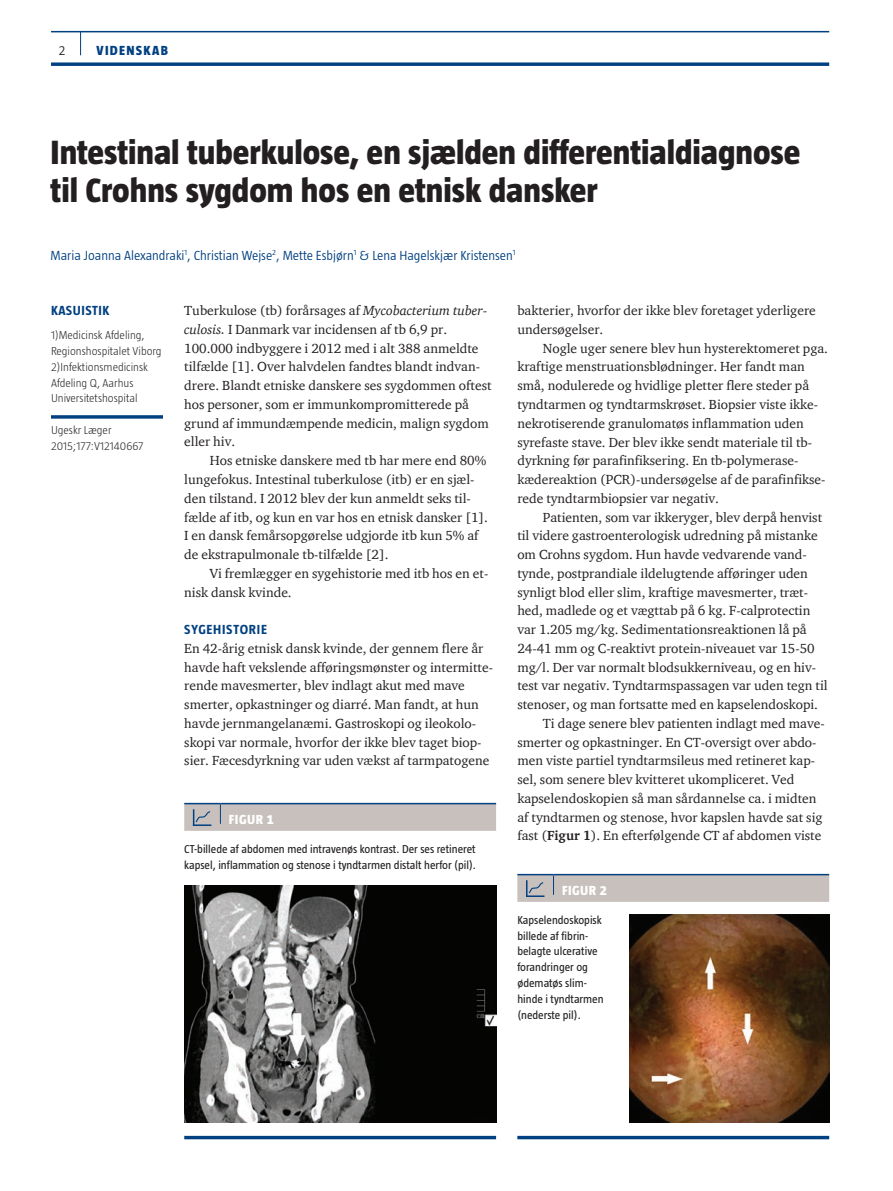
<style>
.page{position:relative;width:893px;height:1191px;background:#fff}
.page>*{position:absolute;margin:0;border:0;box-sizing:border-box;transform-origin:0 0}
.t1{font:800 34.5px/38.2px "Taz";color:#231f20}
.t2{font:13.5px/18.8px "ITC Charter Com";color:#231f20}
.t3{font:300 13.5px "Taz";color:#014081}
.t4{font:700 13.5px "Taz";letter-spacing:.05em;color:#014081}
.t5{font:800 13.5px "Taz";letter-spacing:.035em;color:#fff}
.t6{font:800 13.5px "Taz";letter-spacing:.095em;color:#014081}
.t7{font:300 13.5px "Taz";color:#231f20}
.t8{font:11.7px/15.8px "Taz";color:#231f20}
.t9{font:300 11.7px/15.8px "Taz";color:#231f20}
.s1{font-style:italic}
.s2{font-weight:700}
</style>
<div class="page">
<hr style="left:51px;top:31px;width:778px;height:1px;background:#014081">
<svg style="left:51px;top:62px;width:778px;height:4px;background:#235991"></svg>
<svg style="left:80px;top:32px;width:1px;height:23px"></svg>
<svg style="left:51px;top:415px;width:112px;height:4px"></svg>
<svg style="left:184px;top:803px;width:312px;height:28px;background:#bbb8b8"></svg>
<img style="left:184px;top:885px;width:312px;height:237px">
<svg style="left:184px;top:1135px;width:312px;height:4px"></svg>
<svg style="left:517px;top:874px;width:312px;height:28px;background:#bbb8b8"></svg>
<img style="left:629px;top:914px;width:200px;height:208px">
<svg style="left:517px;top:1135px;width:312px;height:4px"></svg>
<p class="t7" style="left:59px;top:43px;width:8px">2</p>
<p class="t6" style="left:97px;top:43px;width:73px">VIDENSKAB</p>
<h1 class="t1" style="left:51px;top:133px;width:751px">Intestinal tuberkulose, en sjælden differentialdiagnose til Crohns sygdom hos en etnisk dansker</h1>
<p class="t3" style="left:51px;top:248px;width:466px">Maria Joanna Alexandraki<sup>1</sup>, Christian Wejse<sup>2</sup>, Mette Esbjørn<sup>1</sup> &amp; Lena Hagelskjær Kristensen<sup>1</sup></p>
<p class="t4" style="left:51px;top:303px;width:59px">KASUISTIK</p>
<p class="t9" style="left:51px;top:327px;width:112px">1)Medicinsk Afdeling,<br>Regionshospitalet Viborg<br>2)Infektionsmedicinsk<br>Afdeling Q, Aarhus<br>Universitetshospital</p>
<p class="t9" style="left:51px;top:422px;width:94px">Ugeskr Læger<br>2015;177:V12140667</p>
<p class="t2" style="left:184px;top:301px;width:309px">Tuberkulose (tb) forårsages af <span class="s1">Mycobacterium tuber&shy;culosis.</span> I Danmark var incidensen af tb 6,9 pr.<br>100.000 indbyggere i 2012 med i alt 388 anmeldte tilfælde [1]. Over halvdelen fandtes blandt indvan&shy;drere. Blandt etniske danskere ses sygdommen oftest hos personer, som er immunkompromitterede på grund af immundæmpende medicin, malign sygdom eller hiv.</p>
<p class="t2" style="left:184px;top:451px;width:305px;text-indent:26px">Hos etniske danskere med tb har mere end 80% lungefokus. Intestinal tuberkulose (itb) er en sjæl&shy;den tilstand. I 2012 blev der kun anmeldt seks til&shy;fælde af itb, og kun en var hos en etnisk dansker [1].<br>I en dansk femårsopgørelse udgjorde itb kun 5% af de ekstrapulmonale tb-tilfælde [2].</p>
<p class="t2" style="left:184px;top:563px;width:306px;text-indent:26px">Vi fremlægger en sygehistorie med itb hos en et&shy;nisk dansk kvinde.</p>
<p class="t4" style="left:184px;top:622px;width:84px">SYGEHISTORIE</p>
<p class="t2" style="left:184px;top:638px;width:310px">En 42-årig etnisk dansk kvinde, der gennem flere år havde haft vekslende afføringsmønster og intermitte&shy;rende mavesmerter, blev indlagt akut med mave smerter, opkastninger og diarré. Man fandt, at hun havde jernmangelanæmi. Gastroskopi og ileokolo&shy;skopi var normale, hvorfor der ikke blev taget biop&shy;sier. Fæcesdyrkning var uden vækst af tarmpatogene</p>
<p class="t5" style="left:229px;top:811px;width:46px">Figur 1</p>
<p class="t8" style="left:184px;top:841px;width:293px">CT-billede af abdomen med intravenøs kontrast. Der ses retineret kapsel, inflammation og stenose i tyndtarmen distalt herfor (pil).</p>
<p class="t2" style="left:517px;top:301px;width:300px">bakterier, hvorfor der ikke blev foretaget yderligere undersøgelser.</p>
<p class="t2" style="left:517px;top:338px;width:312px;text-indent:26px">Nogle uger senere blev hun hysterektomeret pga. kraftige menstruationsblødninger. Her fandt man små, nodulerede og hvidlige pletter flere steder på tyndtarmen og tyndtarmskrøset. Biopsier viste ikke&shy;nekrotiserende granulomatøs inflammation uden syrefaste stave. Der blev ikke sendt materiale til tb&shy;dyrkning før parafinfiksering. En tb-polymerase&shy;kædereaktion (PCR)-undersøgelse af de parafinfikse&shy;rede tyndtarmbiopsier var negativ.</p>
<p class="t2" style="left:543px;top:507px;width:281px">Patienten, som var ikkeryger, blev derpå henvist</p>
<p class="t2" style="left:517px;top:526px;width:302px">til videre gastroenterologisk udredning på mistanke</p>
<p class="t2" style="left:517px;top:545px;width:291px">om Crohns sygdom. Hun havde vedvarende vand-</p>
<p class="t2" style="left:517px;top:563px;width:292px">tynde, postprandiale ildelugtende afføringer uden</p>
<p class="t2" style="left:517px;top:582px;width:292px">synligt blod eller slim, kraftige mavesmerter, træt-</p>
<p class="t2" style="left:517px;top:601px;width:294px">hed, madlede og et vægttab på 6 kg. F-calprotectin</p>
<p class="t2" style="left:517px;top:620px;width:291px">var 1.205 mg/kg. Sedimentationsreaktionen lå på</p>
<p class="t2" style="left:517px;top:638px;width:299px">24-41 mm og C-reaktivt protein-niveauet var 15-50</p>
<p class="t2" style="left:517px;top:657px;width:300px">mg/l. Der var normalt blodsukkerniveau, og en hiv-</p>
<p class="t2" style="left:517px;top:676px;width:312px">test var negativ. Tyndtarmspassagen var uden tegn til</p>
<p class="t2" style="left:517px;top:695px;width:302px">stenoser, og man fortsatte med en kapselendoskopi.</p>
<p class="t2" style="left:543px;top:713px;width:283px">Ti dage senere blev patienten indlagt med mave-</p>
<p class="t2" style="left:517px;top:732px;width:301px">smerter og opkastninger. En CT-oversigt over abdo-</p>
<p class="t2" style="left:517px;top:751px;width:299px">men viste partiel tyndtarmsileus med retineret kap-</p>
<p class="t2" style="left:517px;top:770px;width:279px">sel, som senere blev kvitteret ukompliceret. Ved</p>
<p class="t2" style="left:517px;top:788px;width:301px">kapselendoskopien så man sårdannelse ca. i midten</p>
<p class="t2" style="left:517px;top:807px;width:307px">af tyndtarmen og stenose, hvor kapslen havde sat sig</p>
<p class="t2" style="left:517px;top:826px;width:306px">fast (<span class="s2">Figur 1</span>). En efterfølgende CT af abdomen viste</p>
<p class="t5" style="left:562px;top:882px;width:46px">Figur 2</p>
<p class="t8" style="left:517px;top:912px;width:88px">Kapselendoskopisk billede af fibrin&shy;belagte ulcerative forandringer og ødematøs slim&shy;hinde i tyndtarmen (nederste pil).</p>
</div>
